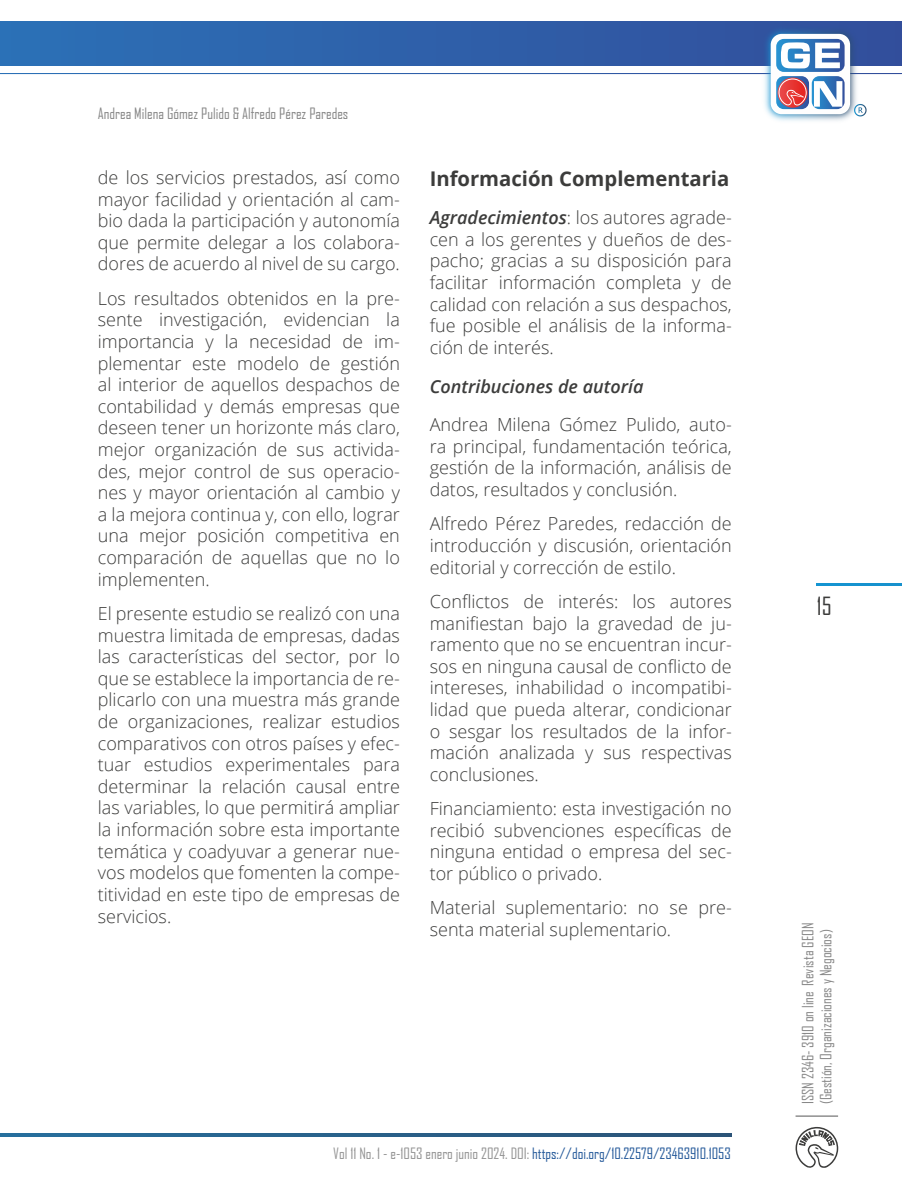
<style>
.page{position:relative;width:902px;height:1191px;background:#fff}
.page>*{position:absolute;margin:0;border:0;box-sizing:border-box;transform-origin:0 0}
.t1{font:24px "Agency FB";color:#3c3c3b}
.t2{font:700 20.25px "Open Sans";color:#3c3c3b}
.t3{font:300 18px/21.6px "Open Sans";color:#3c3c3b;text-align:justify}
.t4{font:italic 600 18px "Open Sans";color:#3c3c3b}
.t5{font:15px/18px "Agency FB";color:#878787}
.t6{font:15px "Agency FB";color:#275b9b}
.s1{font-weight:600;font-style:italic}
.s2{color:#949494}
</style>
<div class="page">
<div style="left:0;top:22px;width:901px;height:43px;background:linear-gradient(to bottom,#2e63ac,#2e63ac)"></div>
<img style="left:715px;top:21px;width:186px;height:100px">
<div style="left:770px;top:34px;width:80px;height:80px;background:#fefefe;border-radius:11px"></div>
<svg style="left:776px;top:39px;width:68px;height:70px"></svg>
<hr style="left:795px;top:1115px;width:43px;height:1px;background:#575756">
<svg style="left:795px;top:1126px;width:43px;height:42px"></svg>
<svg style="left:0;top:1133px;width:731px;height:4px"></svg>
<hr style="left:816px;top:583px;width:85px;height:2px;background:#1692cf">
<p class="t5" style="left:98px;top:105px;width:252px">Andrea Milena Gómez Pulido &amp; Alfredo Pérez Paredes</p>
<p class="t3" style="left:98px;top:166px;width:303px">de los servicios prestados, así como mayor facilidad y orientación al cam&shy;bio dada la participación y autonomía que permite delegar a los colabora&shy;dores de acuerdo al nivel de su cargo.</p>
<p class="t3" style="left:98px;top:287px;width:303px">Los resultados obtenidos en la pre&shy;sente investigación, evidencian la importancia y la necesidad de im&shy;plementar este modelo de gestión al interior de aquellos despachos de contabilidad y demás empresas que deseen tener un horizonte más claro, mejor organización de sus activida&shy;des, mejor control de sus operacio&shy;nes y mayor orientación al cambio y a la mejora continua y, con ello, lograr una mejor posición competitiva en comparación de aquellas que no lo implementen.</p>
<p class="t3" style="left:98px;top:602px;width:303px">El presente estudio se realizó con una muestra limitada de empresas, dadas las características del sector, por lo que se establece la importancia de re&shy;plicarlo con una muestra más grande de organizaciones, realizar estudios comparativos con otros países y efec&shy;tuar estudios experimentales para determinar la relación causal entre las variables, lo que permitirá ampliar la información sobre esta importante temática y coadyuvar a generar nue&shy;vos modelos que fomenten la compe&shy;titividad en este tipo de empresas de servicios.</p>
<p class="t2" style="left:429px;top:164px;width:301px">Información Complementaria</p>
<p class="t3" style="left:429px;top:206px;width:303px"><span class="s1">Agradecimientos</span>: los autores agrade&shy;cen a los gerentes y dueños de des&shy;pacho; gracias a su disposición para facilitar información completa y de calidad con relación a sus despachos, fue posible el análisis de la informa&shy;ción de interés.</p>
<p class="t4" style="left:429px;top:374px;width:215px">Contribuciones de autoría</p>
<p class="t3" style="left:429px;top:413px;width:303px">Andrea Milena Gómez Pulido, auto&shy;ra principal, fundamentación teórica, gestión de la información, análisis de datos, resultados y conclusión.</p>
<p class="t3" style="left:429px;top:512px;width:303px">Alfredo Pérez Paredes, redacción de introducción y discusión, orientación editorial y corrección de estilo.</p>
<p class="t3" style="left:429px;top:590px;width:303px">Conflictos de interés: los autores manifiestan bajo la gravedad de ju&shy;ramento que no se encuentran incur&shy;sos en ninguna causal de conflicto de intereses, inhabilidad o incompatibi&shy;lidad que pueda alterar, condicionar o sesgar los resultados de la infor&shy;mación analizada y sus respectivas conclusiones.</p>
<p class="t3" style="left:429px;top:797px;width:303px">Financiamiento: esta investigación no recibió subvenciones específicas de ninguna entidad o empresa del sec&shy;tor público o privado.</p>
<p class="t3" style="left:429px;top:896px;width:303px">Material suplementario: no se pre&shy;senta material suplementario.</p>
<p class="t6" style="left:333px;top:1144px;width:399px"><span class="s2">Vol 11 No. 1 - e-1053 enero junio 2024. DOI:</span> https://doi.org/10.22579/23463910.1053</p>
<h1 class="t1" style="left:816px;top:591px;width:16px">15</h1>
<p class="t5" style="left:798px;top:1104px;width:183px;rotate:-90deg">ISSN 2346- 3910 on line Revista GEON (Gestión, Organizaciones y Negocios)</p>
</div>
